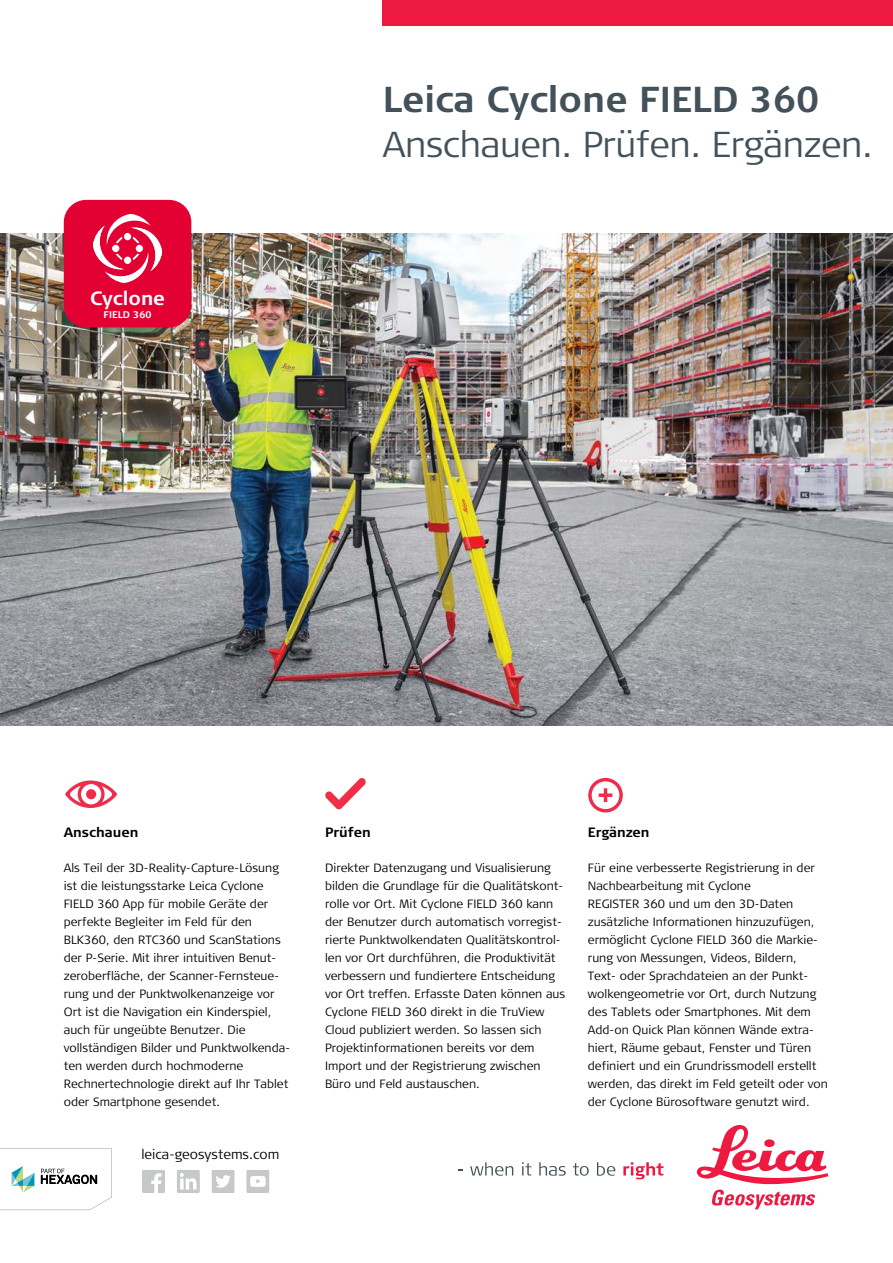
<style>
.page{position:relative;width:893px;height:1263px;background:#fff}
.page>*{position:absolute;margin:0;border:0;box-sizing:border-box;transform-origin:0 0}
.t1{font:300 36px "Signa Column";letter-spacing:-.01em;color:#43525a}
.t2{font:700 36px "Signa Column";color:#43525a}
.t3{font:700 19.2px "Signa Column";color:#fff}
.t4{font:700 13.5px "Signa Column";color:#000}
.t5{font:300 13.5px "Signa Column";color:#000}
.t6{font:300 12px/18px "Signa Column";color:#000}
.t7{font:700 9.6px "Signa Column";color:#fff}
</style>
<div class="page">
<div style="left:383px;top:0;width:510px;height:26px;background:#ed1941"></div>
<svg style="left:470px;top:1162px;width:43px;height:14px"></svg>
<svg style="left:522px;top:1162px;width:9px;height:13px"></svg>
<svg style="left:539px;top:1162px;width:27px;height:14px"></svg>
<svg style="left:573px;top:1163px;width:16px;height:13px"></svg>
<svg style="left:597px;top:1162px;width:18px;height:14px"></svg>
<svg style="left:623px;top:1162px;width:40px;height:17px"></svg>
<svg style="left:697px;top:1125px;width:131px;height:84px"></svg>
<svg style="left:0;top:1148px;width:112px;height:62px"></svg>
<svg style="left:246px;top:1170px;width:23px;height:23px"></svg>
<svg style="left:211px;top:1170px;width:24px;height:23px"></svg>
<svg style="left:177px;top:1170px;width:23px;height:23px"></svg>
<svg style="left:180px;top:1178px;width:4px;height:11px"></svg>
<svg style="left:142px;top:1170px;width:23px;height:23px"></svg>
<svg style="left:325px;top:778px;width:41px;height:31px"></svg>
<svg style="left:65px;top:780px;width:52px;height:28px"></svg>
<div style="left:86px;top:789px;width:10px;height:10px;background:#ee2d4d;border-radius:50%"></div>
<svg style="left:588px;top:778px;width:35px;height:34px"></svg>
<img style="left:0;top:234px;width:893px;height:491px">
<div style="left:64px;top:200px;width:127px;height:127px;background:#e30134;border-radius:22px"></div>
<svg style="left:93px;top:214px;width:69px;height:69px"></svg>
<h2 class="t3" style="left:90px;top:286px;width:77px">Cyclone</h2>
<p class="t7" style="left:103px;top:308px;width:50px">FIELD 360</p>
<h1 class="t2" style="left:383px;top:77px;width:438px">Leica Cyclone FIELD 360</h1>
<h1 class="t1" style="left:383px;top:122px;width:492px">Anschauen. Prüfen. Ergänzen.</h1>
<p class="t4" style="left:64px;top:824px;width:76px">Anschauen</p>
<p class="t6" style="left:64px;top:859px;width:228px">Als Teil der 3D-Reality-Capture-Lösung ist die leistungsstarke Leica Cyclone FIELD 360 App für mobile Geräte der perfekte Begleiter im Feld für den BLK360, den RTC360 und ScanStations der P-Serie. Mit ihrer intuitiven Benut&shy;zeroberfläche, der Scanner-Fernsteue&shy;rung und der Punktwolkenanzeige vor Ort ist die Navigation ein Kinderspiel, auch für ungeübte Benutzer. Die vollständigen Bilder und Punktwolkenda&shy;ten werden durch hochmoderne Rechnertechnologie direkt auf Ihr Tablet oder Smartphone gesendet.</p>
<p class="t5" style="left:141px;top:1146px;width:140px">leica-geosystems.com</p>
<p class="t4" style="left:325px;top:824px;width:47px">Prüfen</p>
<p class="t6" style="left:325px;top:859px;width:242px">Direkter Datenzugang und Visualisierung bilden die Grundlage für die Qualitätskont&shy;rolle vor Ort. Mit Cyclone FIELD 360 kann der Benutzer durch automatisch vorregist&shy;rierte Punktwolkendaten Qualitätskontrol&shy;len vor Ort durchführen, die Produktivität verbessern und fundiertere Entscheidung vor Ort treffen. Erfasste Daten können aus Cyclone FIELD 360 direkt in die TruView Cloud publiziert werden. So lassen sich Projektinformationen bereits vor dem Import und der Registrierung zwischen Büro und Feld austauschen.</p>
<p class="t4" style="left:588px;top:824px;width:63px">Ergänzen</p>
<p class="t6" style="left:588px;top:859px;width:242px">Für eine verbesserte Registrierung in der Nachbearbeitung mit Cyclone<br>REGISTER 360 und um den 3D-Daten zusätzliche Informationen hinzuzufügen, ermöglicht Cyclone FIELD 360 die Markie&shy;rung von Messungen, Videos, Bildern, Text- oder Sprachdateien an der Punkt&shy;wolkengeometrie vor Ort, durch Nutzung des Tablets oder Smartphones. Mit dem Add-on Quick Plan können Wände extra&shy;hiert, Räume gebaut, Fenster und Türen definiert und ein Grundrissmodell erstellt werden, das direkt im Feld geteilt oder von der Cyclone Bürosoftware genutzt wird.</p>
</div>
